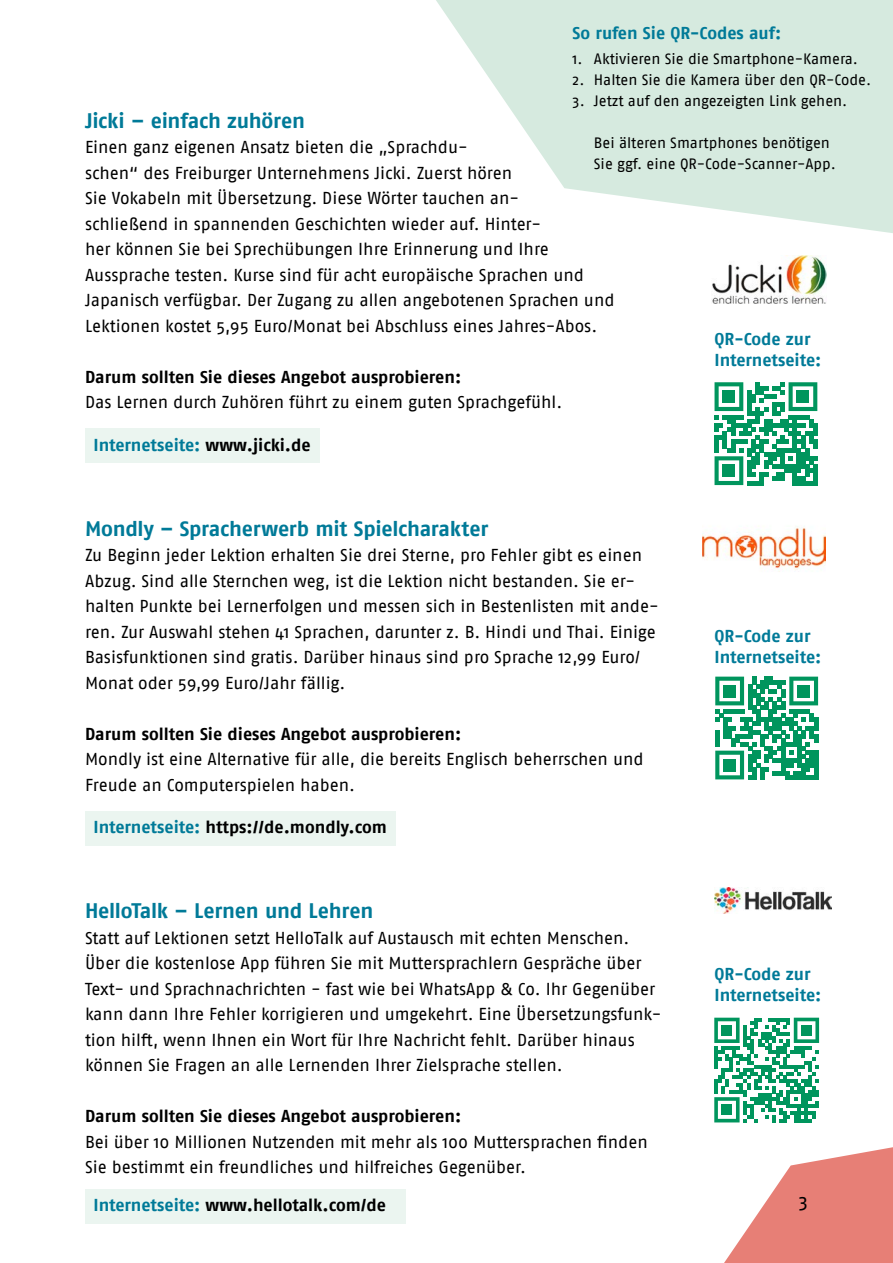
<style>
.page{position:relative;width:893px;height:1263px;background:#fff}
.page>*{position:absolute;margin:0;border:0;box-sizing:border-box;transform-origin:0 0}
.id1913{font:700 21px "Fago Pro";letter-spacing:-.01em;color:#007a98}
.t1{font:19.5px "Fago Pro";color:#000}
.id259{font:17.25px/25.5px "Fago Pro";letter-spacing:-.005em;color:#000}
.id259-2{font:700 17.25px "Fago Pro";color:#000}
.id111325{font:700 17.25px/20.7px "Fago Pro";letter-spacing:-.005em;color:#007a98}
.id111325-2{font:700 17.25px "Fago Pro";color:#000}
.t2{font:15px/21px "Fago Pro";color:#000}
.s1{color:#000}
.s2{color:#007a98}
</style>
<div class="page">
<div style="left:85px;top:428px;width:234px;height:35px;background:#ebf5f0"></div>
<div style="left:85px;top:811px;width:310px;height:34px;background:#ebf5f0"></div>
<div style="left:85px;top:1189px;width:320px;height:34px;background:#ebf5f0"></div>
<svg style="left:436px;top:0;width:457px;height:279px;fill:#d6eadf"></svg>
<svg style="left:714px;top:382px;width:103px;height:103px"></svg>
<div style="left:723px;top:390px;width:12px;height:13px;background:#00955d"></div>
<div style="left:797px;top:390px;width:12px;height:13px;background:#00955d"></div>
<div style="left:723px;top:464px;width:12px;height:13px;background:#00955d"></div>
<img style="left:712px;top:255px;width:114px;height:49px">
<img style="left:702px;top:526px;width:123px;height:46px">
<svg style="left:715px;top:677px;width:103px;height:102px"></svg>
<div style="left:723px;top:685px;width:13px;height:12px;background:#00955d"></div>
<div style="left:797px;top:685px;width:13px;height:12px;background:#00955d"></div>
<div style="left:723px;top:759px;width:13px;height:12px;background:#00955d"></div>
<img style="left:714px;top:887px;width:117px;height:26px">
<svg style="left:714px;top:1018px;width:179px;height:245px"></svg>
<div style="left:721px;top:1025px;width:11px;height:11px;background:#00955d"></div>
<div style="left:801px;top:1025px;width:11px;height:11px;background:#00955d"></div>
<div style="left:721px;top:1104px;width:11px;height:11px;background:#00955d"></div>
<p class="id111325" style="left:573px;top:23px;width:210px">So rufen Sie QR-Codes auf:</p>
<p class="t2" style="left:573px;top:49px;width:287px">1. Aktivieren Sie die Smartphone-Kamera.</p>
<p class="t2" style="left:573px;top:70px;width:300px">2. Halten Sie die Kamera über den QR-Code.</p>
<p class="t2" style="left:573px;top:91px;width:276px">3. Jetzt auf den angezeigten Link gehen.</p>
<p class="t2" style="left:594px;top:133px;width:243px">Bei älteren Smartphones benötigen<br>Sie ggf. eine QR-Code-Scanner-App.</p>
<h2 class="id1913" style="left:85px;top:108px;width:221px">Jicki – einfach zuhören</h2>
<p class="id259" style="left:85px;top:134px;width:531px">Einen ganz eigenen Ansatz bieten die „Sprachdu-<br>schen“ des Freiburger Unternehmens Jicki. Zuerst hören<br>Sie Vokabeln mit Übersetzung. Diese Wörter tauchen an-<br>schließend in spannenden Geschichten wieder auf. Hinter-<br>her können Sie bei Sprechübungen Ihre Erinnerung und Ihre Aussprache testen. Kurse sind für acht europäische Sprachen und Japanisch verfügbar. Der Zugang zu allen angebotenen Sprachen und Lektionen kostet 5,95 Euro/Monat bei Abschluss eines Jahres-Abos.</p>
<p class="id259-2" style="left:85px;top:366px;width:378px">Darum sollten Sie dieses Angebot ausprobieren:</p>
<p class="id259" style="left:85px;top:389px;width:479px">Das Lernen durch Zuhören führt zu einem guten Sprachgefühl.</p>
<p class="id111325" style="left:94px;top:434px;width:219px">Internetseite: <span class="s1">www.jicki.de</span></p>
<p class="id111325" style="left:714px;top:329px;width:108px">QR-Code zur<br>Internetseite:</p>
<h2 class="id1913" style="left:85px;top:516px;width:405px">Mondly – Spracherwerb mit Spielcharakter</h2>
<p class="id259" style="left:85px;top:542px;width:575px">Zu Beginn jeder Lektion erhalten Sie drei Sterne, pro Fehler gibt es einen Abzug. Sind alle Sternchen weg, ist die Lektion nicht bestanden. Sie er&shy;halten Punkte bei Lernerfolgen und messen sich in Bestenlisten mit ande&shy;ren. Zur Auswahl stehen 41 Sprachen, darunter z. B. Hindi und Thai. Einige Basisfunktionen sind gratis. Darüber hinaus sind pro Sprache 12,99 Euro/ Monat oder 59,99 Euro/Jahr fällig.</p>
<p class="id259-2" style="left:85px;top:723px;width:378px">Darum sollten Sie dieses Angebot ausprobieren:</p>
<p class="id259" style="left:85px;top:746px;width:560px">Mondly ist eine Alternative für alle, die bereits Englisch beherrschen und<br>Freude an Computerspielen haben.</p>
<p class="id111325-2" style="left:94px;top:817px;width:295px"><span class="s2">Internetseite:</span> https://de.mondly.com</p>
<p class="id111325" style="left:714px;top:626px;width:108px">QR-Code zur<br>Internetseite:</p>
<h2 class="id1913" style="left:85px;top:898px;width:290px">HelloTalk – Lernen und Lehren</h2>
<p class="id259" style="left:85px;top:925px;width:578px">Statt auf Lektionen setzt HelloTalk auf Austausch mit echten Menschen.<br>Über die kostenlose App führen Sie mit Muttersprachlern Gespräche über Text- und Sprachnachrichten - fast wie bei WhatsApp &amp; Co. Ihr Gegenüber kann dann Ihre Fehler korrigieren und umgekehrt. Eine Übersetzungsfunk&shy;tion hilft, wenn Ihnen ein Wort für Ihre Nachricht fehlt. Darüber hinaus können Sie Fragen an alle Lernenden Ihrer Zielsprache stellen.</p>
<p class="id259-2" style="left:85px;top:1106px;width:378px">Darum sollten Sie dieses Angebot ausprobieren:</p>
<p class="id259" style="left:85px;top:1129px;width:564px">Bei über 10 Millionen Nutzenden mit mehr als 100 Muttersprachen finden<br>Sie bestimmt ein freundliches und hilfreiches Gegenüber.</p>
<p class="id111325-2" style="left:94px;top:1195px;width:294px"><span class="s2">Internetseite:</span> www.hellotalk.com/de</p>
<p class="t1" style="left:799px;top:1191px;width:11px">3</p>
<p class="id111325" style="left:714px;top:964px;width:108px">QR-Code zur<br>Internetseite:</p>
</div>
